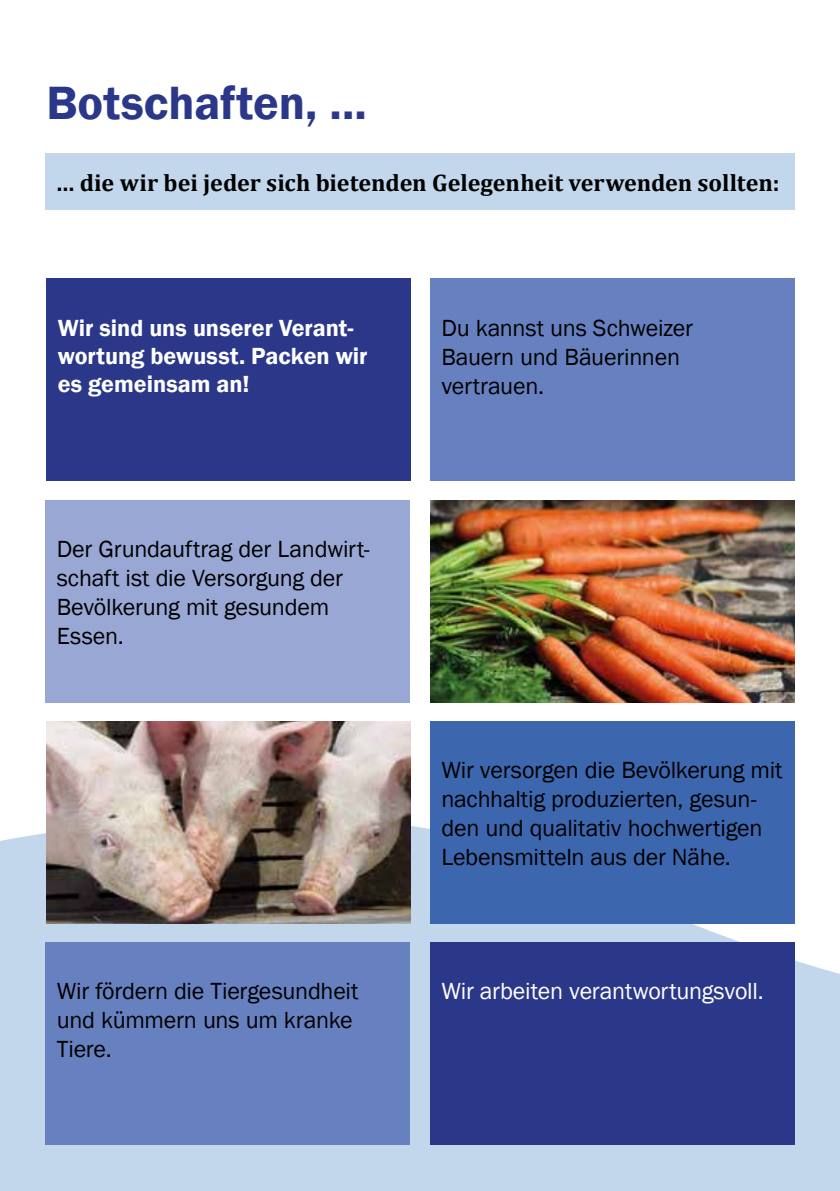
<style>
.page{position:relative;width:840px;height:1191px;background:#fff}
.page>*{position:absolute;margin:0;border:0;box-sizing:border-box;transform-origin:0 0}
.t1{font:600 48px "Franklin Gothic";color:#2b388a}
.t2{font:24px/29px "Franklin Gothic";letter-spacing:-.01em;color:#000}
.t3{font:600 24px/28px "Franklin Gothic";color:#fff}
.t4{font:700 24px "Cambria";letter-spacing:-.005em;color:#000}
.t5{font:24px "Franklin Gothic";letter-spacing:-.01em;color:#fff}
</style>
<div class="page">
<svg style="left:0;top:765px;width:839px;height:426px;fill:#c2d7eb"></svg>
<div style="left:46px;top:279px;width:365px;height:202px;background:#2b388a"></div>
<div style="left:45px;top:500px;width:365px;height:202px;background:#99a7d5"></div>
<img style="left:46px;top:721px;width:365px;height:202px">
<div style="left:430px;top:279px;width:364px;height:202px;background:#6781c0"></div>
<img style="left:430px;top:500px;width:364px;height:202px">
<div style="left:430px;top:721px;width:364px;height:202px;background:#3c67af"></div>
<div style="left:430px;top:942px;width:364px;height:202px;background:#2b388a"></div>
<div style="left:45px;top:942px;width:365px;height:202px;background:#6781c0"></div>
<div style="left:45px;top:153px;width:749px;height:57px;background:#c2d7eb"></div>
<h1 class="t1" style="left:46px;top:73px;width:322px">Botschaften, ...</h1>
<p class="t4" style="left:57px;top:166px;width:724px">... die wir bei jeder sich bietenden Gelegenheit verwenden sollten:</p>
<p class="t3" style="left:58px;top:314px;width:311px">Wir sind uns unserer Verant&shy;wortung bewusst. Packen wir es gemeinsam an!</p>
<p class="t2" style="left:57px;top:535px;width:314px">Der Grundauftrag der Landwirt&shy;schaft ist die Versorgung der<br>Bevölkerung mit gesundem<br>Essen.</p>
<p class="t2" style="left:441px;top:314px;width:253px">Du kannst uns Schweizer<br>Bauern und Bäuerinnen vertrauen.</p>
<p class="t2" style="left:441px;top:756px;width:342px">Wir versorgen die Bevölkerung mit nachhaltig produzierten, gesun&shy;den und qualitativ hochwertigen<br>Lebensmitteln aus der Nähe.</p>
<p class="t2" style="left:57px;top:977px;width:303px">Wir fördern die Tiergesundheit</p>
<p class="t5" style="left:441px;top:976px;width:323px">Wir arbeiten verantwortungsvoll.</p>
<p class="t2" style="left:57px;top:1006px;width:297px">und kümmern uns um kranke<br>Tiere.</p>
</div>
